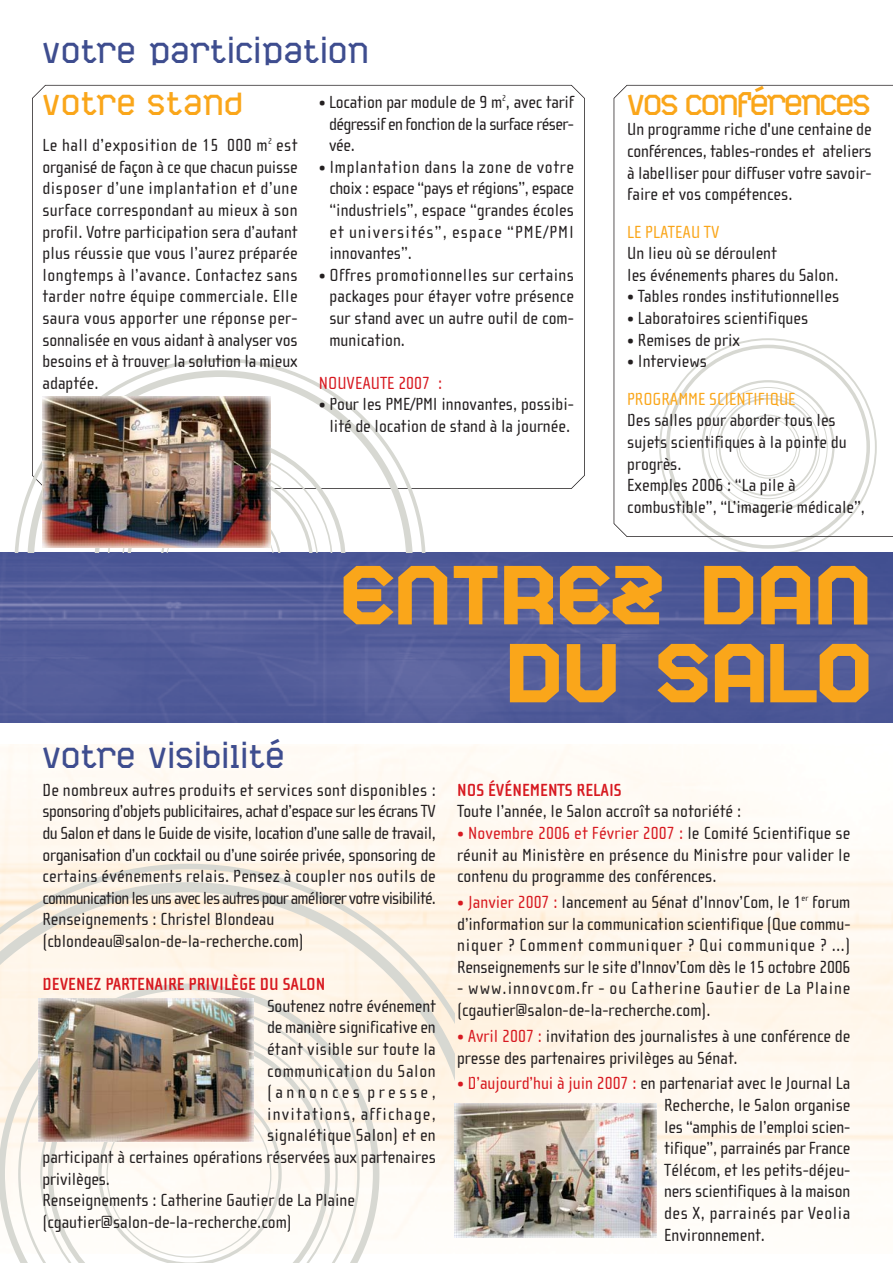
<style>
.page{position:relative;width:893px;height:1263px;background:#fff}
.page>*{position:absolute;margin:0;border:0;box-sizing:border-box;transform-origin:0 0}
.t1{font:700 103.95px/78px "The Player Normal";color:#faa61a;text-align:right}
.t2{font:36px "The Player Normal";color:#3e4d8f}
.t3{font:36px "The Player Normal";letter-spacing:-.07em;color:#faa61a}
.t4{font:36px "The Player Normal";color:#faa61a}
.t5{font:18px/21.6px "Cholla Sans";color:#231f20;text-align:justify}
.t6{font:18px/21.6px "Cholla Sans";letter-spacing:-.02em;color:#231f20}
.t7{font:18px/21.6px "Cholla Sans";letter-spacing:.05em;color:#231f20}
.t8{font:700 18px "Cholla Sans";color:#d71920}
.t9{font:18px "Cholla Sans";letter-spacing:.02em;color:#231f20}
.t10{font:18px "Cholla Sans";color:#faa61a}
.t11{font:18px "Cholla Sans";letter-spacing:.07em;color:#231f20}
.t12{font:18px "Cholla Sans";letter-spacing:.035em;color:#231f20}
.t13{font:18px "Cholla Sans";letter-spacing:.195em;color:#231f20}
.t14{font:18px "Cholla Sans";color:#d71920}
.s1{color:#d71920}
</style>
<div class="page">
<svg style="left:32px;top:85px;width:553px;height:404px"></svg>
<svg style="left:614px;top:85px;width:279px;height:452px"></svg>
<svg style="left:0;top:864px;width:455px;height:399px"></svg>
<img style="left:0;top:553px;width:893px;height:170px">
<svg style="left:14px;top:358px;width:412px;height:195px"></svg>
<img style="left:38px;top:998px;width:216px;height:143px">
<img style="left:455px;top:1104px;width:201px;height:133px">
<img style="left:43px;top:396px;width:227px;height:152px">
<h2 class="t2" style="left:43px;top:29px;width:329px">Votre participation</h2>
<h2 class="t4" style="left:43px;top:81px;width:203px">Votre Stand</h2>
<p class="t5" style="left:43px;top:136px;width:257px">Le hall d’exposition de 15 000 m<sup>2</sup> est organisé de façon à ce que chacun puisse disposer d’une implantation et d’une surface correspondant au mieux à son profil. Votre participation sera d’autant plus réussie que vous l’aurez préparée longtemps à l’avance. Contactez sans tarder notre équipe commerciale. Elle saura vous apporter une réponse per&shy;sonnalisée en vous aidant à analyser vos besoins et à trouver la solution la mieux adaptée.</p>
<p class="t5" style="left:329px;top:93px;width:246px;text-indent:-10px">• Location par module de 9 m<sup>2</sup>, avec tarif dégressif en fonction de la surface réser&shy;vée.</p>
<p class="t5" style="left:329px;top:158px;width:246px;text-indent:-10px">• Implantation dans la zone de votre choix : espace “pays et régions”, espace “industriels”, espace “grandes écoles et universités”, espace “PME/PMI innovantes”.</p>
<p class="t5" style="left:329px;top:266px;width:246px;text-indent:-10px">• Offres promotionnelles sur certains packages pour étayer votre présence sur stand avec un autre outil de com&shy;munication.</p>
<p class="t14" style="left:319px;top:376px;width:125px">NOUVEAUTE 2007 :</p>
<p class="t5" style="left:319px;top:395px;width:257px;text-align:center">• Pour les PME/PMI innovantes, possibi&shy;lité de location de stand à la journée.</p>
<h2 class="t3" style="left:627px;top:81px;width:246px">Vos conférences</h2>
<p class="t5" style="left:627px;top:120px;width:246px">Un programme riche d'une centaine de conférences, tables-rondes et ateliers à labelliser pour diffuser votre savoir&shy;faire et vos compétences.</p>
<p class="t10" style="left:627px;top:225px;width:94px">LE PLATEAU TV</p>
<p class="t5" style="left:627px;top:244px;width:213px">Un lieu où se déroulent<br>les événements phares du Salon.</p>
<p class="t5" style="left:627px;top:287px;width:213px">• Tables rondes institutionnelles</p>
<p class="t5" style="left:627px;top:309px;width:183px">• Laboratoires scientifiques</p>
<p class="t5" style="left:627px;top:331px;width:114px">• Remises de prix</p>
<p class="t5" style="left:627px;top:352px;width:81px">• Interviews</p>
<p class="t10" style="left:627px;top:392px;width:170px">PROGRAMME SCIENTIFIQUE</p>
<p class="t5" style="left:627px;top:411px;width:239px;text-align:left">Des salles pour aborder tous les sujets scientifiques à la pointe du progrès.<br>Exemples 2006 : “La pile à combustible”, “L’imagerie médicale”,</p>
<h2 class="t2" style="left:43px;top:735px;width:244px">votre visibilité</h2>
<h1 class="t1" style="left:342px;top:549px;width:533px">ENTREZ DAN<br>DU SALO</h1>
<p class="t6" style="left:43px;top:781px;width:395px">De nombreux autres produits et services sont disponibles : sponsoring d’objets publicitaires, achat d’espace sur les écrans TV du Salon et dans le Guide de visite, location d’une salle de travail, organisation d’un cocktail ou d’une soirée privée, sponsoring de certains événements relais. Pensez à coupler nos outils de communication les uns avec les autres pour améliorer votre visibilité.<br>Renseignements : Christel Blondeau (cblondeau@salon-de-la-recherche.com)</p>
<p class="t8" style="left:43px;top:977px;width:284px">DEVENEZ PARTENAIRE PRIVILÈGE DU SALON</p>
<p class="t5" style="left:267px;top:997px;width:170px">Soutenez notre événement</p>
<p class="t5" style="left:267px;top:1018px;width:170px">de manière significative en</p>
<p class="t9" style="left:267px;top:1042px;width:170px">étant visible sur toute la</p>
<p class="t12" style="left:267px;top:1064px;width:170px">communication du Salon</p>
<p class="t13" style="left:267px;top:1085px;width:170px">(annonces presse,</p>
<p class="t11" style="left:267px;top:1107px;width:170px">invitations, affichage,</p>
<p class="t9" style="left:267px;top:1128px;width:170px">signalétique Salon) et en</p>
<p class="t5" style="left:43px;top:1148px;width:395px">participant à certaines opérations réservées aux partenaires</p>
<p class="t5" style="left:43px;top:1169px;width:69px">privilèges.</p>
<p class="t5" style="left:43px;top:1191px;width:314px">Renseignements : Catherine Gautier de La Plaine</p>
<p class="t5" style="left:43px;top:1213px;width:251px">(cgautier@salon-de-la-recherche.com)</p>
<p class="t8" style="left:457px;top:783px;width:166px">NOS ÉVÉNEMENTS RELAIS</p>
<p class="t5" style="left:457px;top:802px;width:286px">Toute l’année, le Salon accroît sa notoriété :</p>
<p class="t5" style="left:457px;top:824px;width:395px"><span class="s1">• Novembre 2006 et Février 2007 :</span> le Comité Scientifique se réunit au Ministère en présence du Ministre pour valider le contenu du programme des conférences.</p>
<p class="t5" style="left:457px;top:893px;width:395px"><span class="s1">• Janvier 2007 :</span> lancement au Sénat d’Innov’Com, le 1<sup>er</sup> forum d’information sur la communication scientifique (Que commu&shy;niquer ? Comment communiquer ? Qui communique ? …)<br>Renseignements sur le site d’Innov’Com dès le 15 octobre 2006</p>
<p class="t7" style="left:457px;top:979px;width:395px">- www.innovcom.fr - ou Catherine Gautier de La Plaine (cgautier@salon-de-la-recherche.com).</p>
<p class="t5" style="left:457px;top:1027px;width:395px"><span class="s1">• Avril 2007 :</span> invitation des journalistes à une conférence de presse des partenaires privilèges au Sénat.</p>
<p class="t5" style="left:664px;top:1074px;width:188px;text-indent:-207px"><span class="s1">• D’aujourd’hui à juin 2007 :</span> en partenariat avec le Journal La Recherche, le Salon organise les “amphis de l’emploi scien&shy;tifique”, parrainés par France Télécom, et les petits-déjeu&shy;ners scientifiques à la maison des X, parrainés par Veolia Environnement.</p>
</div>
